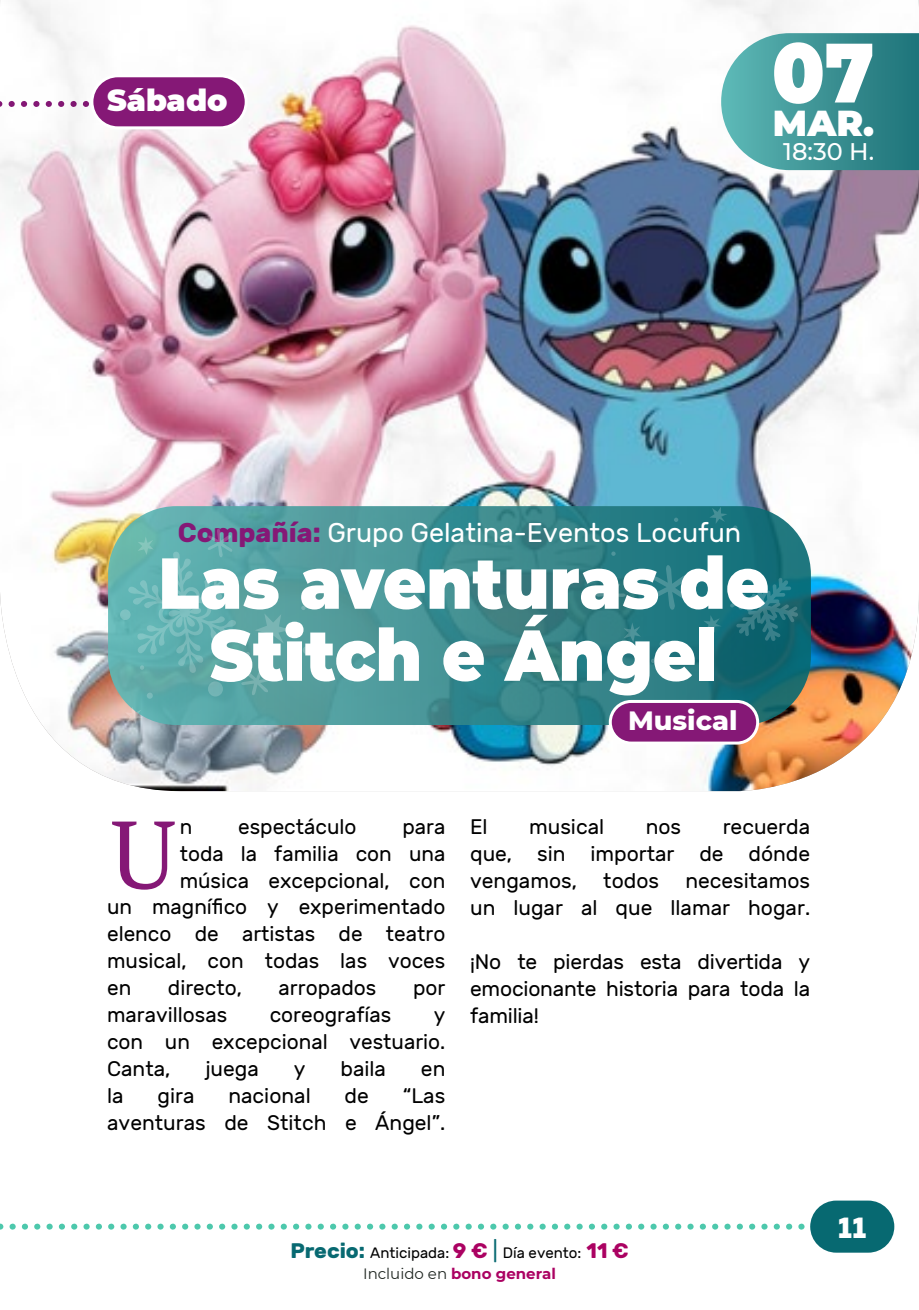
<style>
.page{position:relative;width:919px;height:1310px;background:#fff}
.page>*{position:absolute;margin:0;border:0;box-sizing:border-box;transform-origin:0 0}
.t1{font:96px "PT Serif";color:#851876}
.t2{font:900 84px "Montserrat";color:#fff;scale:.91 1}
.t3{font:900 72px/72px "Montserrat";color:#fff;text-align:center;scale:.92 1}
.t4{font:900 36px "Montserrat";color:#fff}
.t5{font:900 30px "Montserrat";color:#fff}
.t6{font:700 30px "Muller Trial Extra";color:#fff}
.t7{font:27px "Rubik";color:#fff}
.t8{font:800 27px "Montserrat";color:#fff}
.t9{font:500 24px "Montserrat";color:#fff}
.t10{font:21px/27px "Rubik";color:#000;text-align:justify}
.t11{font:15px "Rubik";color:#000}
.t12{font:700 15px "Montserrat";color:#ab0262}
.s1{font-weight:700;color:#851876}
.s2{font-weight:700;font-size:21px;color:#076971}
.s3{font-weight:700;font-size:21px;color:#ab0262}
.s4{font-size:21px;color:#076971}
.s5{font-weight:400;color:#202722}
</style>
<div class="page">
<img style="left:0;top:0;width:918px;height:791px">
<svg style="left:108px;top:506px;width:702px;height:219px;background:#39898d"></svg>
<div style="left:610px;top:701px;width:147px;height:42px;background:#851876;border-radius:21px"></div>
<div style="left:608px;top:700px;width:151px;height:44px;border:3px solid #fff;border-radius:21px"></div>
<svg style="left:0;top:1223px;width:801px;height:6px"></svg>
<svg style="left:721px;top:33px;width:197px;height:137px;background:#4a9a9c"></svg>
<svg style="left:650px;top:565px;width:40px;height:45px;background:#2b7f88"></svg>
<svg style="left:729px;top:572px;width:69px;height:69px;background:#20747e"></svg>
<svg style="left:125px;top:706px;width:18px;height:18px"></svg>
<svg style="left:703px;top:615px;width:18px;height:18px"></svg>
<svg style="left:709px;top:507px;width:18px;height:17px"></svg>
<svg style="left:623px;top:622px;width:18px;height:20px"></svg>
<div style="left:147px;top:692px;width:6px;height:7px;background:#78baba;border-radius:50%"></div>
<div style="left:120px;top:609px;width:11px;height:11px;background:#7dc1c1;border-radius:50%"></div>
<div style="left:208px;top:681px;width:15px;height:15px;background:#73b5b5;border-radius:50%"></div>
<div style="left:303px;top:646px;width:7px;height:8px;background:#77b2b1;border-radius:50%"></div>
<div style="left:659px;top:640px;width:8px;height:8px;background:#4b9299;border-radius:50%"></div>
<svg style="left:650px;top:658px;width:5px;height:5px"></svg>
<svg style="left:301px;top:606px;width:4px;height:4px"></svg>
<svg style="left:674px;top:517px;width:4px;height:5px"></svg>
<svg style="left:127px;top:528px;width:164px;height:167px;background:#5fabaa"></svg>
<svg style="left:611px;top:551px;width:4px;height:5px"></svg>
<svg style="left:595px;top:579px;width:36px;height:29px"></svg>
<svg style="left:733px;top:525px;width:4px;height:5px"></svg>
<svg style="left:0;top:101px;width:90px;height:6px"></svg>
<div style="left:92px;top:76px;width:154px;height:52px;background:#851876;border-radius:26px"></div>
<div style="left:90px;top:74px;width:158px;height:55px;border:3px solid #fff;border-radius:26px"></div>
<div style="left:810px;top:1200px;width:84px;height:52px;background:#076971;border-radius:26px"></div>
<h3 class="t5" style="left:107px;top:78px;width:122px">Sábado</h3>
<h2 class="t2" style="left:771px;top:10px;width:114px">07</h2>
<h3 class="t4" style="left:773px;top:96px;width:103px">MAR.</h3>
<p class="t9" style="left:783px;top:134px;width:92px">18:30 H.</p>
<p class="t7" style="left:178px;top:518px;width:565px"><span class="s1">Compañía:</span> Grupo Gelatina-Eventos Locufun</p>
<h3 class="t3" style="left:158px;top:543px;width:665px">Las aventuras de<br>Stitch e Ángel</h3>
<p class="t8" style="left:628px;top:700px;width:111px">Musical</p>
<p class="t10" style="left:180px;top:814px;width:14px">n</p>
<p class="t10" style="left:238px;top:814px;width:120px">espectáculo</p>
<p class="t10" style="left:402px;top:814px;width:44px">para</p>
<p class="t10" style="left:180px;top:841px;width:267px">toda la familia con una</p>
<p class="t10" style="left:180px;top:868px;width:267px">música excepcional, con</p>
<p class="t10" style="left:107px;top:894px;width:340px">un magnífico y experimentado</p>
<p class="t10" style="left:107px;top:921px;width:340px">elenco de artistas de teatro</p>
<p class="t10" style="left:107px;top:948px;width:340px">musical, con todas las voces</p>
<p class="t10" style="left:107px;top:975px;width:26px">en</p>
<p class="t10" style="left:168px;top:975px;width:75px">directo,</p>
<p class="t10" style="left:278px;top:975px;width:99px">arropados</p>
<p class="t10" style="left:413px;top:975px;width:34px">por</p>
<p class="t10" style="left:107px;top:1002px;width:122px">maravillosas</p>
<p class="t10" style="left:270px;top:1002px;width:123px">coreografías</p>
<h1 class="t1" style="left:111px;top:792px;width:66px">U</h1>
<p class="t10" style="left:107px;top:1002px;width:340px;text-indent:327px">y con un excepcional vestuario.<br>Canta,</p>
<p class="t10" style="left:205px;top:1056px;width:55px">juega</p>
<p class="t10" style="left:294px;top:1056px;width:13px">y</p>
<p class="t10" style="left:340px;top:1056px;width:47px">baila</p>
<p class="t10" style="left:421px;top:1056px;width:26px">en</p>
<p class="t10" style="left:107px;top:1083px;width:340px;text-align:right">“Las<br>aventuras de Stitch e Ángel”.</p>
<p class="t10" style="left:107px;top:1083px;width:18px">la</p>
<p class="t10" style="left:157px;top:1083px;width:39px">gira</p>
<p class="t10" style="left:228px;top:1083px;width:84px">nacional</p>
<p class="t10" style="left:344px;top:1083px;width:26px">de</p>
<p class="t10" style="left:470px;top:814px;width:341px;text-indent:252px">recuerda que, sin importar de dónde vengamos, todos necesitamos un lugar al que llamar hogar.</p>
<p class="t10" style="left:470px;top:949px;width:341px">¡No te pierdas esta divertida y emocionante historia para toda la familia!</p>
<p class="t10" style="left:470px;top:814px;width:19px">El</p>
<p class="t10" style="left:529px;top:814px;width:77px">musical</p>
<p class="t10" style="left:645px;top:814px;width:37px">nos</p>
<p class="t11" style="left:290px;top:1244px;width:340px"><span class="s2">Precio:</span> Anticipada: <span class="s3">9 €</span> <span class="s4">|</span> Día evento: <span class="s3">11 €</span></p>
<p class="t12" style="left:363px;top:1263px;width:194px"><span class="s5">Incluido en</span> bono general</p>
<h3 class="t6" style="left:837px;top:1210px;width:30px">11</h3>
</div>
